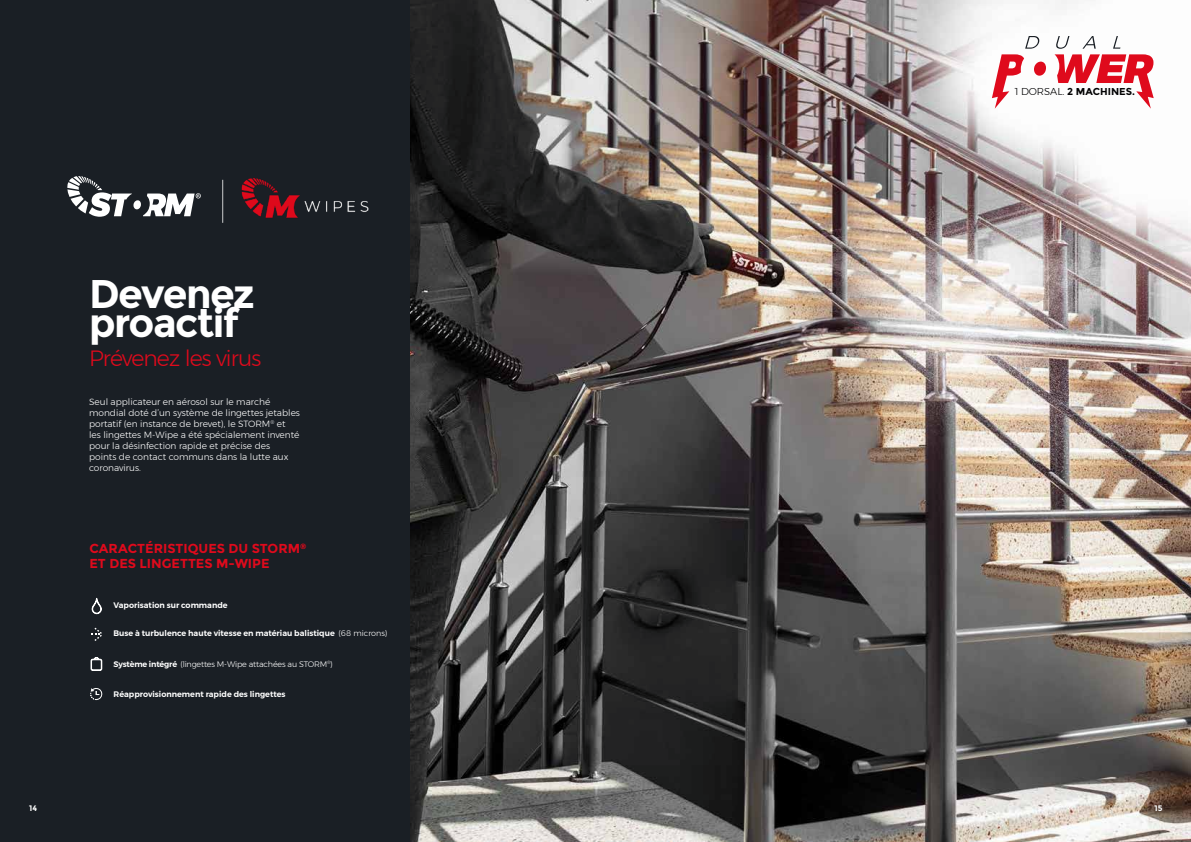
<style>
.page{position:relative;width:1191px;height:842px;background:#1a1f25}
.page>*{position:absolute;margin:0;border:0;box-sizing:border-box;transform-origin:0 0}
.t1{font:700 40px/28.8px "Montserrat";letter-spacing:-.04em;color:#fff}
.t2{font:300 22px "Montserrat";letter-spacing:-.04em;color:#df0a1c}
.t3{font:700 13px/15px "Montserrat";color:#df0a1c}
.t4{font:700 10px "Montserrat";color:#020203}
.t5{font:300 9px/11px "Montserrat";color:#fff}
.t6{font:600 8px "Montserrat";color:#fff}
.t7{font:300 8px "Montserrat";letter-spacing:-.02em;color:#fff}
.t8{font:700 8px "Montserrat";color:#fff}
.s1{font-weight:300}
.s2{font-weight:600}
</style>
<div class="page">
<img style="left:411px;top:0;width:780px;height:842px">
<hr style="left:222px;top:180px;width:1px;height:43px;background:#fff">
<img style="left:241px;top:178px;width:128px;height:40px">
<svg style="left:67px;top:176px;width:134px;height:41px"></svg>
<svg style="left:91px;top:597px;width:11px;height:17px"></svg>
<svg style="left:91px;top:628px;width:11px;height:13px"></svg>
<svg style="left:91px;top:657px;width:11px;height:14px"></svg>
<svg style="left:90px;top:688px;width:13px;height:12px"></svg>
<svg style="left:992px;top:36px;width:161px;height:73px;background:#f2bcc1"></svg>
<h1 class="t1" style="left:89px;top:279px;width:167px">Devenez proactif</h1>
<h2 class="t2" style="left:89px;top:341px;width:174px">Prévenez les virus</h2>
<p class="t5" style="left:89px;top:396px;width:212px">Seul applicateur en aérosol sur le marché mondial doté d’un système de lingettes jetables portatif (en instance de brevet), le STORM<sup>®</sup> et<br>les lingettes M-Wipe a été spécialement inventé pour la désinfection rapide et précise des<br>points de contact communs dans la lutte aux coronavirus.</p>
<h3 class="t3" style="left:89px;top:541px;width:218px">CARACTÉRISTIQUES DU STORM<sup>®<br></sup>ET DES LINGETTES M-WIPE</h3>
<p class="t6" style="left:113px;top:599px;width:116px">Vaporisation sur commande</p>
<p class="t6" style="left:113px;top:627px;width:275px">Buse à turbulence haute vitesse en matériau balistique <span class="s1">(68 microns)</span></p>
<p class="t7" style="left:114px;top:658px;width:221px"><span class="s2">Système intégré</span> (lingettes M-Wipe attachées au STORM<sup>®</sup>)</p>
<p class="t6" style="left:114px;top:687px;width:173px">Réapprovisionnement rapide des lingettes</p>
<p class="t4" style="left:1014px;top:86px;width:122px"><span class="s1">1 DORSAL.</span> 2 MACHINES.</p>
<p class="t8" style="left:29px;top:803px;width:9px">14</p>
<p class="t8" style="left:1154px;top:803px;width:9px">15</p>
</div>
